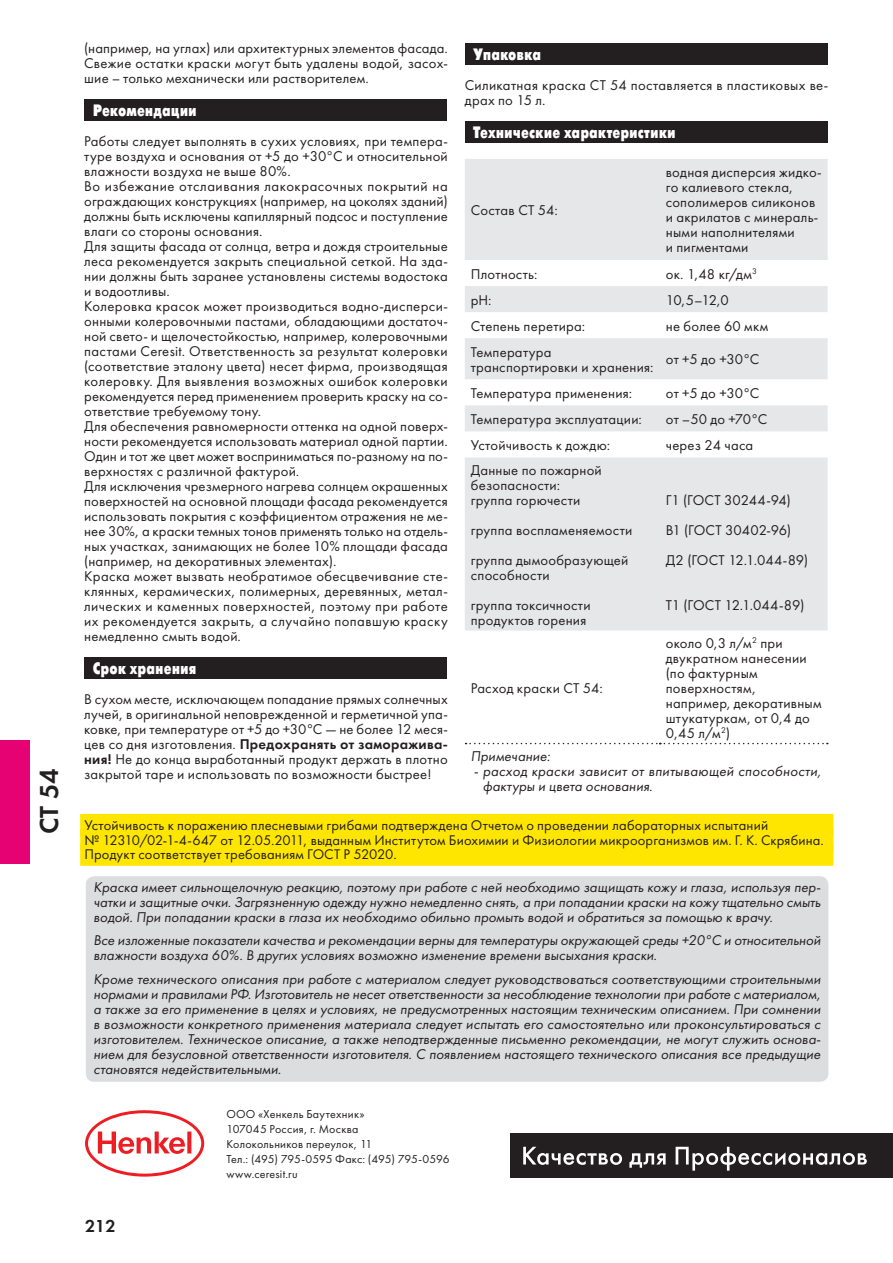
<style>
.page{position:relative;width:893px;height:1263px;background:#fff}
.page>*{position:absolute;margin:0;border:0;box-sizing:border-box;transform-origin:0 0}
.t1{font:27px "Futura Demi C";color:#231f20}
.t2{font:18px "Futura Demi C";color:#231f20}
.t3{font:16.5px "Futura Futuris Cond Extra Bold C";color:#fff}
.t4{font:14.7px/15px "Futura Book C";letter-spacing:.015em;color:#231f20}
.t5{font:italic 14.7px/15px "Futura Book C";letter-spacing:.005em;color:#231f20;text-align:justify}
.t6{font:14.7px "Futura Demi C";letter-spacing:.02em;color:#231f20}
.t7{font:14.7px "Futura Book C";letter-spacing:-.005em;color:#231f20}
.t8{font:14.55px/14.7px "Futura Book C";letter-spacing:.01em;color:#231f20}
.t9{font:12px/15px "Futura Book C";letter-spacing:.02em;color:#231f20}
.s1{font-family:"Futura Book C"}
.s2{font-family:"Futura Demi C"}
</style>
<div class="page">
<svg style="left:85px;top:1110px;width:119px;height:66px"></svg>
<div style="left:510px;top:1133px;width:383px;height:45px;background:#231f20"></div>
<svg style="left:523px;top:1147px;width:99px;height:18px"></svg>
<svg style="left:629px;top:1153px;width:37px;height:15px"></svg>
<svg style="left:676px;top:1147px;width:191px;height:23px"></svg>
<div style="left:86px;top:876px;width:742px;height:206px;background:#dcdddf;border-radius:9px"></div>
<div style="left:84px;top:99px;width:363px;height:22px;background:#231f20"></div>
<div style="left:84px;top:657px;width:363px;height:22px;background:#231f20"></div>
<div style="left:465px;top:43px;width:363px;height:22px;background:#231f20"></div>
<div style="left:465px;top:121px;width:363px;height:22px;background:#231f20"></div>
<svg style="left:465px;top:159px;width:363px;height:471px;fill:#e6e7e9"></svg>
<svg style="left:466px;top:743px;width:362px;height:1px"></svg>
<div style="left:0;top:740px;width:30px;height:123px;background:#e60272"></div>
<div style="left:80px;top:814px;width:753px;height:22px;background:#ffe601"></div>
<div style="left:80px;top:828px;width:753px;height:23px;background:#ffe601"></div>
<div style="left:80px;top:843px;width:753px;height:23px;background:#ffe601"></div>
<h1 class="t1" style="left:33px;top:834px;width:67px;rotate:-90deg">CT 54</h1>
<p class="t4" style="left:84px;top:41px;width:365px;text-align:justify">(например, на углах) или архитектурных элементов фасада.<br>Свежие остатки краски могут быть удалены водой, засох&shy;шие – только механически или растворителем.</p>
<p class="t3" style="left:93px;top:101px;width:106px">Рекомендации</p>
<p class="t4" style="left:84px;top:134px;width:365px">Работы следует выполнять в сухих условиях, при темпера&shy;туре воздуха и основания от +5 до +30°C и относительной влажности воздуха не выше 80%.<br>Во избежание отслаивания лакокрасочных покрытий на ограждающих конструкциях (например, на цоколях зданий) должны быть исключены капиллярный подсос и поступление влаги со стороны основания.<br>Для защиты фасада от солнца, ветра и дождя строительные леса рекомендуется закрыть специальной сеткой. На зда&shy;нии должны быть заранее установлены системы водостока и водоотливы.<br>Колеровка красок может производиться водно-дисперси&shy;онными колеровочными пастами, обладающими достаточ&shy;ной свето- и щелочестойкостью, например, колеровочными пастами Ceresit. Ответственность за результат колеровки (соответствие эталону цвета) несет фирма, производящая колеровку. Для выявления возможных ошибок колеровки рекомендуется перед применением проверить краску на со&shy;ответствие требуемому тону.<br>Для обеспечения равномерности оттенка на одной поверх&shy;ности рекомендуется использовать материал одной партии.<br>Один и тот же цвет может восприниматься по-разному на по&shy;верхностях с различной фактурой.<br>Для исключения чрезмерного нагрева солнцем окрашенных поверхностей на основной площади фасада рекомендуется использовать покрытия с коэффициентом отражения не ме&shy;нее 30%, а краски темных тонов применять только на отдель&shy;ных участках, занимающих не более 10% площади фасада (например, на декоративных элементах).<br>Краска может вызвать необратимое обесцвечивание сте&shy;клянных, керамических, полимерных, деревянных, метал&shy;лических и каменных поверхностей, поэтому при работе их рекомендуется закрыть, а случайно попавшую краску немедленно смыть водой.</p>
<p class="t3" style="left:93px;top:659px;width:105px">Срок хранения</p>
<p class="t4" style="left:84px;top:692px;width:365px;text-align:justify">В сухом месте, исключающем попадание прямых солнечных лучей, в оригинальной неповрежденной и герметичной упа&shy;ковке, при температуре от +5 до +30°С — не более 12 меся-</p>
<p class="t6" style="left:84px;top:735px;width:365px"><span class="s1">цев со дня изготовления.</span> Предохранять от заморажива-</p>
<p class="t4" style="left:84px;top:752px;width:365px"><span class="s2">ния!</span> Не до конца выработанный продукт держать в плотно закрытой таре и использовать по возможности быстрее!</p>
<p class="t3" style="left:473px;top:45px;width:69px">Упаковка</p>
<p class="t4" style="left:465px;top:78px;width:365px">Силикатная краска CT 54 поставляется в пластиковых ве&shy;драх по 15 л.</p>
<p class="t3" style="left:473px;top:123px;width:204px">Технические характеристики</p>
<p class="t4" style="left:471px;top:203px;width:88px">Состав CT 54:</p>
<p class="t4" style="left:666px;top:165px;width:157px">водная дисперсия жидко&shy;го калиевого стекла, сополимеров силиконов и акрилатов с минераль&shy;ными наполнителями<br>и пигментами</p>
<p class="t4" style="left:471px;top:266px;width:68px">Плотность:</p>
<p class="t4" style="left:666px;top:266px;width:93px">ок. 1,48 кг/дм<sup>3</sup></p>
<p class="t4" style="left:471px;top:292px;width:22px">рН:</p>
<p class="t4" style="left:666px;top:292px;width:65px">10,5–12,0</p>
<p class="t4" style="left:471px;top:318px;width:116px">Степень перетира:</p>
<p class="t4" style="left:666px;top:318px;width:104px">не более 60 мкм</p>
<p class="t4" style="left:471px;top:345px;width:184px">Температура транспортировки и хранения:</p>
<p class="t4" style="left:666px;top:352px;width:95px">от +5 до +30°C</p>
<p class="t4" style="left:471px;top:386px;width:163px">Температура применения:</p>
<p class="t4" style="left:666px;top:386px;width:95px">от +5 до +30°C</p>
<p class="t4" style="left:471px;top:412px;width:173px">Температура эксплуатации:</p>
<p class="t4" style="left:666px;top:412px;width:103px">от –50 до +70°С</p>
<p class="t4" style="left:471px;top:438px;width:141px">Устойчивость к дождю:</p>
<p class="t4" style="left:666px;top:438px;width:89px">через 24 часа</p>
<p class="t4" style="left:471px;top:462px;width:133px">Данные по пожарной безопасности: группа горючести</p>
<p class="t4" style="left:471px;top:515px;width:163px;line-height:30px">группа воспламеняемости группа дымообразующей</p>
<p class="t4" style="left:471px;top:560px;width:121px;line-height:30px">способности группа токсичности</p>
<p class="t4" style="left:471px;top:612px;width:117px">продуктов горения</p>
<p class="t4" style="left:666px;top:485px;width:144px;line-height:30px">Г1 (ГОСТ 30244-94)<br>В1 (ГОСТ 30402-96)<br>Д2 (ГОСТ 12.1.044-89)</p>
<p class="t7" style="left:666px;top:596px;width:140px">Т1 (ГОСТ 12.1.044-89)</p>
<p class="t4" style="left:666px;top:635px;width:157px">около 0,3 л/м<sup>2</sup> при двукратном нанесении (по фактурным поверхностям, например, декоративным штукатуркам, от 0,4 до<br>0,45 л/м<sup>2</sup>)</p>
<p class="t5" style="left:483px;top:748px;width:340px;text-align:left;text-indent:-12px">Примечание:<br>расход краски зависит от впитывающей способности, фактуры и цвета основания.</p>
<p class="t4" style="left:471px;top:680px;width:133px">Расход краски CT 54:</p>
<p class="t8" style="left:84px;top:818px;width:741px">Устойчивость к поражению плесневыми грибами подтверждена Отчетом о проведении лабораторных испытаний<br>№ 12310/02-1-4-647 от 12.05.2011, выданным Институтом Биохимии и Физиологии микроорганизмов им. Г. К. Скрябина.<br>Продукт соответствует требованиям ГОСТ Р 52020.</p>
<p class="t5" style="left:94px;top:879px;width:729px">Краска имеет сильнощелочную реакцию, поэтому при работе с ней необходимо защищать кожу и глаза, используя пер&shy;чатки и защитные очки. Загрязненную одежду нужно немедленно снять, а при попадании краски на кожу тщательно смыть водой. При попадании краски в глаза их необходимо обильно промыть водой и обратиться за помощью к врачу.</p>
<p class="t5" style="left:94px;top:933px;width:729px">Все изложенные показатели качества и рекомендации верны для температуры окружающей среды +20°C и относительной влажности воздуха 60%. В других условиях возможно изменение времени высыхания краски.</p>
<p class="t5" style="left:94px;top:971px;width:729px">Кроме технического описания при работе с материалом следует руководствоваться соответствующими строительными нормами и правилами РФ. Изготовитель не несет ответственности за несоблюдение технологии при работе с материалом, а также за его применение в целях и условиях, не предусмотренных настоящим техническим описанием. При сомнении в возможности конкретного применения материала следует испытать его самостоятельно или проконсультироваться с изготовителем. Техническое описание, а также неподтвержденные письменно рекомендации, не могут служить основа&shy;нием для безусловной ответственности изготовителя. С появлением настоящего технического описания все предыдущие становятся недействительными.</p>
<p class="t2" style="left:85px;top:1215px;width:32px">212</p>
<p class="t9" style="left:226px;top:1106px;width:225px">ООО «Хенкель Баутехник»<br>107045 Россия, г. Москва<br>Колокольников переулок, 11<br>Тел.: (495) 795-0595 Факс: (495) 795-0596 www.ceresit.ru</p>
</div>
